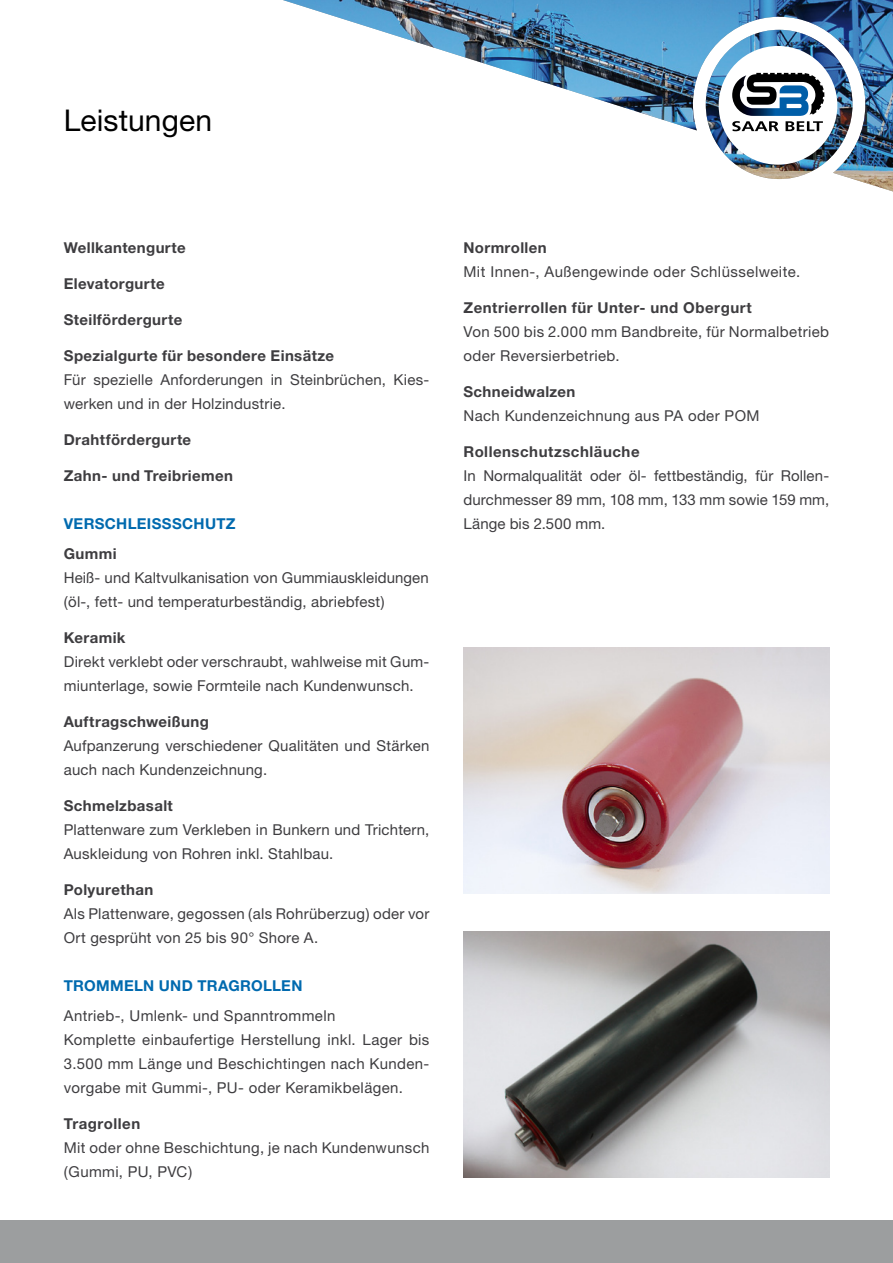
<style>
.page{position:relative;width:893px;height:1263px;background:#fff}
.page>*{position:absolute;margin:0;border:0;box-sizing:border-box;transform-origin:0 0}
.t1{font:30px "Helvetica Neue";letter-spacing:.005em;color:#000}
.t2{font:15px/24px "Helvetica Neue";letter-spacing:.02em;color:#3e3d40}
.t3{font:700 15px "Helvetica Neue";letter-spacing:.025em;color:#3e3d40}
.t4{font:700 15px "Helvetica Neue";letter-spacing:.02em;color:#006aaf}
</style>
<div class="page">
<img style="left:464px;top:647px;width:365px;height:247px">
<img style="left:464px;top:931px;width:365px;height:247px">
<img style="left:283px;top:0;width:610px;height:191px">
<div style="left:719px;top:46px;width:118px;height:119px;background:#fff;border-radius:50%"></div>
<svg style="left:732px;top:73px;width:92px;height:58px"></svg>
<div style="left:0;top:1220px;width:893px;height:43px;background:#9c9e9f"></div>
<h1 class="t1" style="left:64px;top:103px;width:150px">Leistungen</h1>
<p class="t3" style="left:64px;top:238px;width:123px">Wellkantengurte</p>
<p class="t3" style="left:64px;top:274px;width:102px">Elevatorgurte</p>
<p class="t3" style="left:64px;top:310px;width:120px">Steilfördergurte</p>
<p class="t3" style="left:64px;top:346px;width:272px">Spezialgurte für besondere Einsätze</p>
<p class="t2" style="left:64px;top:367px;width:367px">Für spezielle Anforderungen in Steinbrüchen, Kies&shy;werken und in der Holzindustrie.</p>
<p class="t3" style="left:64px;top:430px;width:129px">Drahtfördergurte</p>
<p class="t3" style="left:64px;top:466px;width:171px">Zahn- und Treibriemen</p>
<p class="t4" style="left:64px;top:514px;width:173px">VERSCHLEISSSCHUTZ</p>
<p class="t3" style="left:64px;top:544px;width:54px">Gummi</p>
<p class="t2" style="left:64px;top:565px;width:367px">Heiß- und Kaltvulkanisation von Gummiauskleidungen (öl-, fett- und temperaturbeständig, abriebfest)</p>
<p class="t3" style="left:64px;top:628px;width:63px">Keramik</p>
<p class="t2" style="left:64px;top:649px;width:367px">Direkt verklebt oder verschraubt, wahlweise mit Gum&shy;miunterlage, sowie Formteile nach Kundenwunsch.</p>
<p class="t3" style="left:64px;top:712px;width:147px">Auftragschweißung</p>
<p class="t2" style="left:64px;top:733px;width:367px">Aufpanzerung verschiedener Qualitäten und Stärken auch nach Kundenzeichnung.</p>
<p class="t3" style="left:64px;top:796px;width:111px">Schmelzbasalt</p>
<p class="t2" style="left:64px;top:817px;width:367px">Plattenware zum Verkleben in Bunkern und Trichtern,<br>Auskleidung von Rohren inkl. Stahlbau.</p>
<p class="t3" style="left:64px;top:880px;width:91px">Polyurethan</p>
<p class="t2" style="left:64px;top:901px;width:367px">Als Plattenware, gegossen (als Rohrüberzug) oder vor<br>Ort gesprüht von 25 bis 90° Shore A.</p>
<p class="t4" style="left:64px;top:976px;width:240px">TROMMELN UND TRAGROLLEN</p>
<p class="t2" style="left:64px;top:1003px;width:367px">Antrieb-, Umlenk- und Spanntrommeln<br>Komplette einbaufertige Herstellung inkl. Lager bis 3.500 mm Länge und Beschichtingen nach Kunden&shy;vorgabe mit Gummi-, PU- oder Keramikbelägen.</p>
<p class="t3" style="left:64px;top:1114px;width:78px">Tragrollen</p>
<p class="t2" style="left:64px;top:1135px;width:367px">Mit oder ohne Beschichtung, je nach Kundenwunsch (Gummi, PU, PVC)</p>
<p class="t3" style="left:463px;top:238px;width:85px">Normrollen</p>
<p class="t2" style="left:463px;top:259px;width:338px">Mit Innen-, Außengewinde oder Schlüsselweite.</p>
<p class="t3" style="left:463px;top:298px;width:290px">Zentrierrollen für Unter- und Obergurt</p>
<p class="t2" style="left:463px;top:319px;width:367px">Von 500 bis 2.000 mm Bandbreite, für Normalbetrieb oder Reversierbetrieb.</p>
<p class="t3" style="left:463px;top:382px;width:113px">Schneidwalzen</p>
<p class="t2" style="left:463px;top:403px;width:297px">Nach Kundenzeichnung aus PA oder POM</p>
<p class="t3" style="left:463px;top:442px;width:178px">Rollenschutzschläuche</p>
<p class="t2" style="left:463px;top:463px;width:367px;text-align:justify">In Normalqualität oder öl- fettbeständig, für Rollen&shy;durchmesser 89 mm, 108 mm, 133 mm sowie 159 mm, Länge bis 2.500 mm.</p>
</div>
